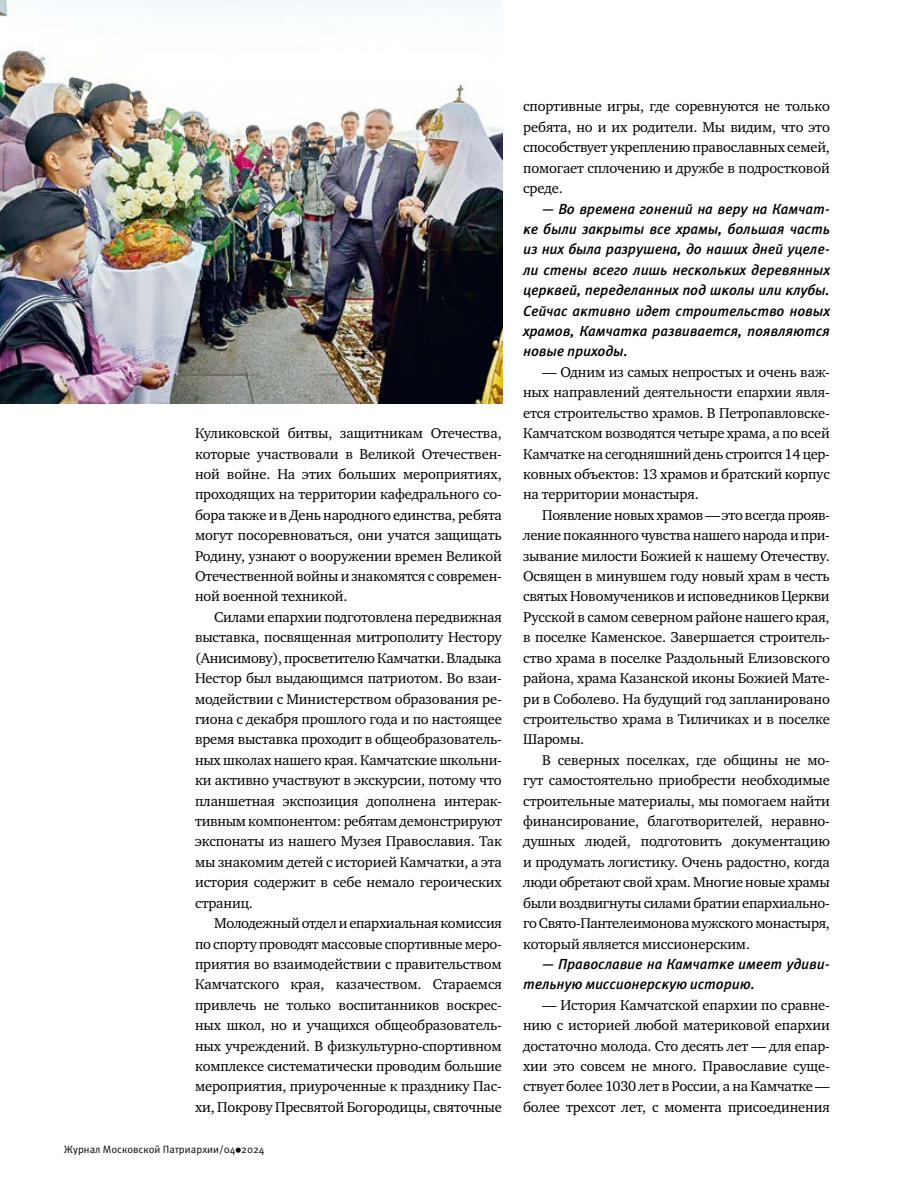
<style>
.page{position:relative;width:915px;height:1191px;background:#fff}
.page>*{position:absolute;margin:0;border:0;box-sizing:border-box;transform-origin:0 0}
.t1{font:14.55px/20.4px "Charter ITC";letter-spacing:-.01em;color:#000;text-align:justify}
.t2{font:italic 500 14.55px/20.4px "Meta Pro";letter-spacing:-.01em;color:#000;text-align:justify}
.t3{font:10.5px "Meta Pro";color:#000}
</style>
<div class="page">
<svg style="left:235px;top:1147px;width:6px;height:5px"></svg>
<img style="left:0;top:0;width:502px;height:403px">
<p class="t1" style="left:195px;top:423px;width:308px">Куликовской битвы, защитникам Отечества, которые участвовали в Великой Отечествен&shy;ной войне. На этих больших мероприятиях, проходящих на территории кафедрального со&shy;бора также и в День народного единства, ребята могут посоревноваться, они учатся защищать Родину, узнают о вооружении времен Великой Отечественной войны и знакомятся с современ&shy;ной военной техникой.</p>
<p class="t1" style="left:195px;top:606px;width:308px;text-indent:19px">Силами епархии подготовлена передвижная выставка, посвященная митрополиту Нестору (Анисимову), просветителю Камчатки. Владыка Нестор был выдающимся патриотом. Во взаи&shy;модействии с Министерством образования ре&shy;гиона с декабря прошлого года и по настоящее время выставка проходит в общеобразователь&shy;ных школах нашего края. Камчатские школьни&shy;ки активно участвуют в экскурсии, потому что планшетная экспозиция дополнена интерак&shy;тивным компонентом: ребятам демонстрируют экспонаты из нашего Музея Православия. Так мы знакомим детей с историей Камчатки, а эта история содержит в себе немало героических страниц.</p>
<p class="t1" style="left:195px;top:913px;width:308px;text-indent:19px">Молодежный отдел иепархиальная комиссия по спорту проводят массовые спортивные меро&shy;приятия во взаимодействии с правительством Камчатского края, казачеством. Стараемся привлечь не только воспитанников воскрес&shy;ных школ, но и учащихся общеобразователь&shy;ных учреждений. В физкультурно-спортивном комплексе систематически проводим большие мероприятия, приуроченные к празднику Пас&shy;хи, Покрову Пресвятой Богородицы, святочные</p>
<p class="t3" style="left:64px;top:1142px;width:202px">Журнал Московской Патриархии/04 2024</p>
<p class="t1" style="left:523px;top:96px;width:308px">спортивные игры, где соревнуются не только ребята, но и их родители. Мы видим, что это способствует укреплению православных семей, помогает сплочению и дружбе в подростковой среде.</p>
<p class="t2" style="left:523px;top:199px;width:308px;text-indent:19px">— Во времена гонений на веру на Камчат&shy;ке были закрыты все храмы, большая часть из них была разрушена, до наших дней уцеле&shy;ли стены всего лишь нескольких деревянных церквей, переделанных под школы или клубы.<br>Сейчас активно идет строительство новых храмов, Камчатка развивается, появляются новые приходы.</p>
<p class="t1" style="left:523px;top:362px;width:308px;text-indent:19px">— Одним из самых непростых и очень важ&shy;ных направлений деятельности епархии явля&shy;ется строительство храмов. В Петропавловске-Камчатском возводятся четыре храма, а по всей Камчатке на сегодняшний день строится 14 цер&shy;ковных объектов: 13 храмов и братский корпус на территории монастыря.</p>
<p class="t1" style="left:523px;top:504px;width:308px;text-indent:19px">Появление новых храмов — это всегда прояв&shy;ление покаянного чувства нашего народа и при&shy;зывание милости Божией к нашему Отечеству.<br>Освящен в минувшем году новый храм в честь святых Новомучеников и исповедников Церкви Русской в самом северном районе нашего края, в поселке Каменское. Завершается строитель&shy;ство храма в поселке Раздольный Елизовского района, храма Казанской иконы Божией Мате&shy;ри в Соболево. На будущий год запланировано строительство храма в Тиличиках и в поселке Шаромы.</p>
<p class="t1" style="left:523px;top:749px;width:308px;text-indent:19px">В северных поселках, где общины не мо&shy;гут самостоятельно приобрести необходимые строительные материалы, мы помогаем найти финансирование, благотворителей, неравно&shy;душных людей, подготовить документацию и продумать логистику. Очень радостно, когда люди обретают свой храм. Многие новые храмы были воздвигнуты силами братии епархиально&shy;го Свято-Пантелеимонова мужского монастыря, который является миссионерским.</p>
<p class="t2" style="left:523px;top:954px;width:308px;text-indent:19px">— Православие на Камчатке имеет удиви&shy;тельную миссионерскую историю.</p>
<p class="t1" style="left:523px;top:994px;width:308px;text-indent:19px">— История Камчатской епархии по сравне&shy;нию с историей любой материковой епархии достаточно молода. Сто десять лет — для епар&shy;хии это совсем не много. Православие суще&shy;ствует более 1030 лет в России, а на Камчатке — более трехсот лет, с момента присоединения</p>
</div>
